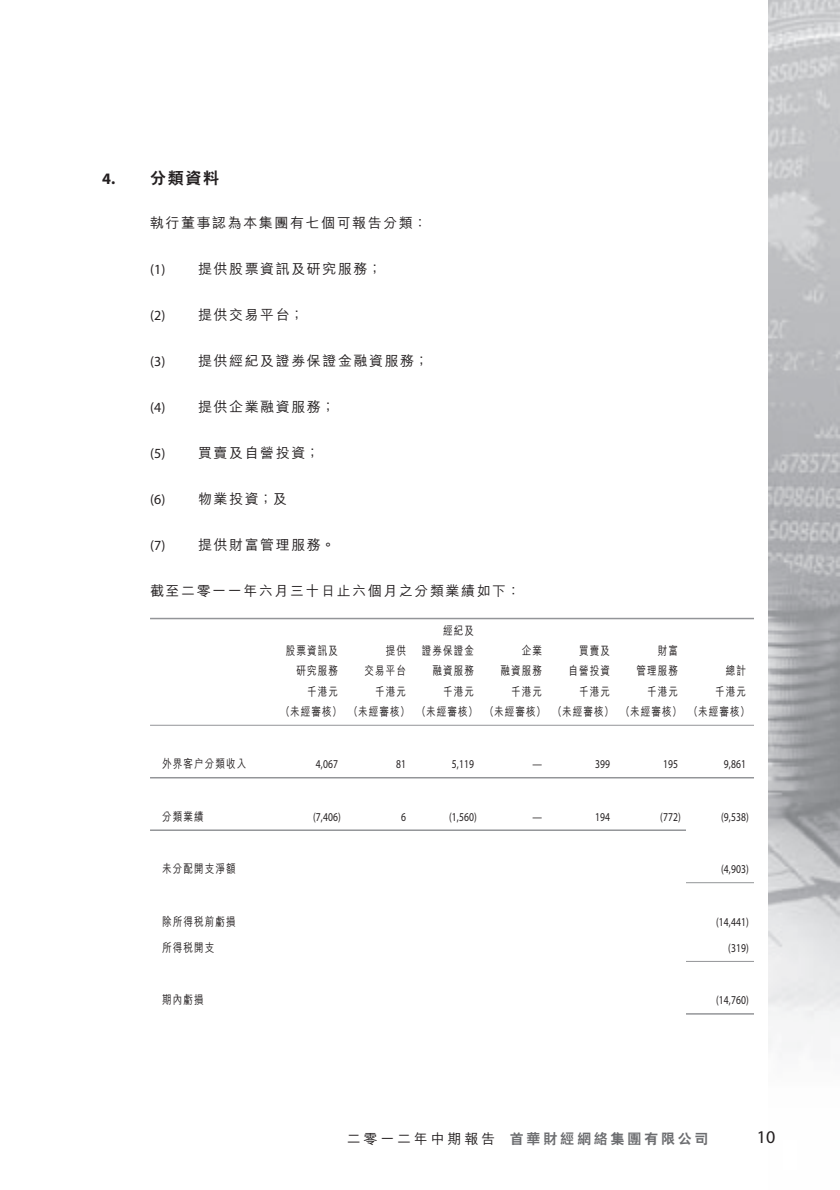
<style>
.page{position:relative;width:840px;height:1190px;background:#fff}
.page>*{position:absolute;margin:0;border:0;box-sizing:border-box;transform-origin:0 0}
.t1{font:18px "Myriad Pro";color:#231f20}
.t2{font:16px "C Hei 2 HK Xbold E Ten B5 H";color:#231f20}
.t3{font:14px "M Hei HK Medium E Ten B5 H";letter-spacing:.11em;color:#231f20}
.t4{font:14px "C Hei 2 HK Xbold E Ten B5 H";letter-spacing:.2em;color:#6c6d70}
.t5{font:12px/20px "M Hei HK Medium E Ten B5 H";letter-spacing:.11em;color:#231f20;text-align:right;scale:.8 1}
.t6{font:12px "Myriad Pro";letter-spacing:.01em;color:#231f20;scale:.8 1}
.s1{font-family:"Myriad Pro";font-weight:700}
.s2{font-family:"Myriad Pro"}
.s3{font-family:"M Hei HK Medium E Ten B5 H";color:#231f20}
</style>
<div class="page">
<img style="left:768px;top:0;width:71px;height:1056px">
<hr style="left:150px;top:725px;width:604px;height:1px;background:#939598">
<hr style="left:150px;top:618px;width:604px;height:1px;background:#939598">
<hr style="left:150px;top:777px;width:604px;height:1px;background:#939598">
<hr style="left:150px;top:829px;width:536px;height:2px;background:#939598">
<hr style="left:686px;top:882px;width:68px;height:1px;background:#939598">
<hr style="left:686px;top:961px;width:68px;height:1px;background:#939598">
<hr style="left:686px;top:1013px;width:68px;height:2px;background:#939598">
<h2 class="t2" style="left:102px;top:172px;width:119px"><span class="s1">4.</span> 分類資料</h2>
<p class="t3" style="left:150px;top:217px;width:279px">執行董事認為本集團有七個可報告分類：</p>
<p class="t3" style="left:150px;top:263px;width:233px"><span class="s2">(1)</span> 提供股票資訊及研究服務；</p>
<p class="t3" style="left:150px;top:309px;width:155px"><span class="s2">(2)</span> 提供交易平台；</p>
<p class="t3" style="left:150px;top:355px;width:280px"><span class="s2">(3)</span> 提供經紀及證劵保證金融資服務；</p>
<p class="t3" style="left:150px;top:401px;width:187px"><span class="s2">(4)</span> 提供企業融資服務；</p>
<p class="t3" style="left:150px;top:447px;width:171px"><span class="s2">(5)</span> 買賣及自營投資；</p>
<p class="t3" style="left:150px;top:493px;width:138px"><span class="s2">(6)</span> 物業投資；及</p>
<p class="t3" style="left:150px;top:539px;width:187px"><span class="s2">(7)</span> 提供財富管理服務。</p>
<p class="t3" style="left:150px;top:585px;width:372px">截至二零一一年六月三十日止六個月之分類業績如下：</p>
<p class="t5" style="left:286px;top:642px;width:67px">股票資訊及研究服務</p>
<p class="t5" style="left:364px;top:642px;width:53px">提供<br>交易平台</p>
<p class="t5" style="left:422px;top:622px;width:67px">經紀及<br>證劵保證金融資服務</p>
<p class="t5" style="left:500px;top:642px;width:53px">企業<br>融資服務</p>
<p class="t5" style="left:568px;top:642px;width:53px">買賣及自營投資</p>
<p class="t5" style="left:636px;top:642px;width:53px">財富<br>管理服務</p>
<p class="t5" style="left:726px;top:662px;width:27px">總計</p>
<p class="t5" style="left:281px;top:683px;width:588px;text-align:left;text-indent:434px">千港元（未經審核） （未經審核） （未經審核） （未經審核） （未經審核） （未經審核） （未經審核）</p>
<p class="t5" style="left:307px;top:683px;width:40px">千港元</p>
<p class="t5" style="left:375px;top:683px;width:40px">千港元</p>
<p class="t5" style="left:443px;top:683px;width:40px">千港元</p>
<p class="t5" style="left:511px;top:683px;width:40px">千港元</p>
<p class="t5" style="left:579px;top:683px;width:40px">千港元</p>
<p class="t5" style="left:647px;top:683px;width:40px">千港元</p>
<p class="t5" style="left:162px;top:755px;width:107px">外界客户分類收入</p>
<p class="t6" style="left:316px;top:760px;width:29px">4,067</p>
<p class="t6" style="left:396px;top:760px;width:14px">81</p>
<p class="t6" style="left:452px;top:760px;width:29px">5,119</p>
<p class="t6" style="left:532px;top:760px;width:14px">—</p>
<p class="t6" style="left:595px;top:760px;width:20px">399</p>
<p class="t6" style="left:663px;top:760px;width:20px">195</p>
<p class="t6" style="left:724px;top:760px;width:29px">9,861</p>
<p class="t5" style="left:162px;top:808px;width:53px">分類業績</p>
<p class="t6" style="left:313px;top:812px;width:36px">(7,406)</p>
<p class="t6" style="left:401px;top:812px;width:8px">6</p>
<p class="t6" style="left:449px;top:812px;width:36px">(1,560)</p>
<p class="t6" style="left:532px;top:812px;width:13px">—</p>
<p class="t6" style="left:595px;top:812px;width:20px">194</p>
<p class="t6" style="left:660px;top:812px;width:27px">(772)</p>
<p class="t6" style="left:721px;top:812px;width:36px">(9,538)</p>
<p class="t5" style="left:162px;top:860px;width:93px">未分配開支淨額</p>
<p class="t6" style="left:721px;top:865px;width:36px">(4,903)</p>
<p class="t5" style="left:162px;top:913px;width:93px">除所得稅前虧損</p>
<p class="t6" style="left:716px;top:917px;width:42px">(14,441)</p>
<p class="t5" style="left:162px;top:939px;width:67px">所得稅開支</p>
<p class="t6" style="left:728px;top:943px;width:27px">(319)</p>
<p class="t5" style="left:162px;top:991px;width:53px">期內虧損</p>
<p class="t6" style="left:716px;top:996px;width:42px">(14,760)</p>
<p class="t4" style="left:347px;top:1133px;width:363px"><span class="s3">二零一二年中期報告</span> 首華財經網絡集團有限公司</p>
<h1 class="t1" style="left:757px;top:1130px;width:20px">10</h1>
</div>
